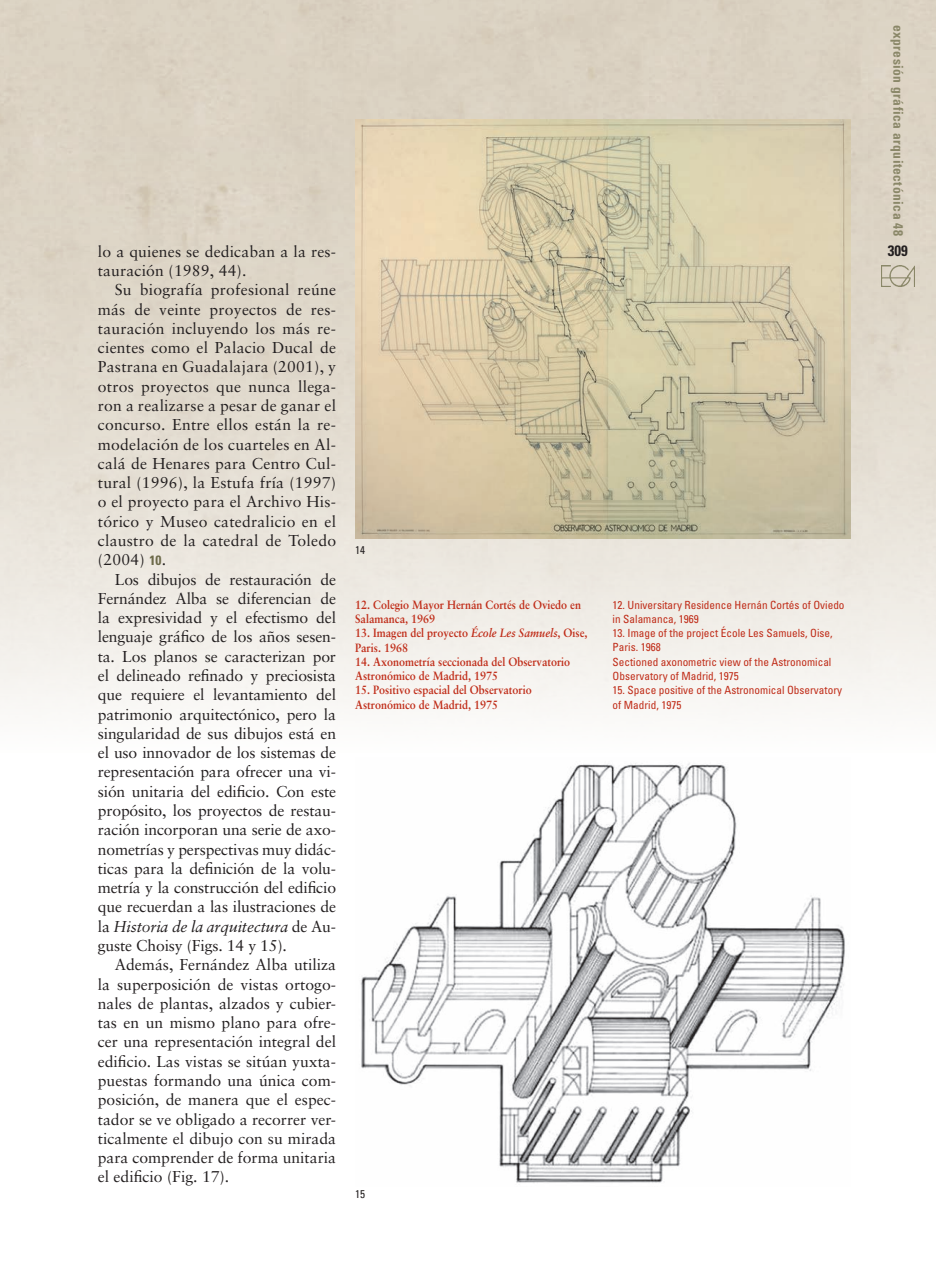
<style>
.page{position:relative;width:936px;height:1276px;background:#fff}
.page>*{position:absolute;margin:0;border:0;box-sizing:border-box;transform-origin:0 0}
.t1{font:15.75px/19.4px "Sabon";color:#231f20;text-align:justify}
.t2{font:700 condensed 15px "Univers";color:#231f20}
.t3{font:700 condensed 13.5px "Univers";letter-spacing:.035em;color:#8a8768}
.t4{font:700 12px/14.2px "Sabon";color:#c02d19;scale:.9 1}
.t5{font:condensed 11.25px/14.2px "Univers";color:#c02d19}
.PIES_DE_FOTO_INGLES{font:condensed 11.25px "Univers";color:#231f20}
.s1{font-family:"Univers";font-weight:700;font-stretch:condensed;font-size:13.5px;color:#6d6a4a}
.s2{font-style:italic}
</style>
<div class="page">
<img style="left:0;top:0;width:935px;height:712px">
<img style="left:880px;top:265px;width:34px;height:21px">
<img style="left:355px;top:119px;width:495px;height:419px">
<img style="left:361px;top:763px;width:484px;height:420px">
<p class="t1" style="left:98px;top:241px;width:240px">lo a quienes se dedicaban a la res&shy;tauración (1989, 44).</p>
<p class="t1" style="left:98px;top:280px;width:240px;text-indent:17px">Su biografía profesional reúne más de veinte proyectos de res&shy;tauración incluyendo los más re&shy;cientes como el Palacio Ducal de Pastrana en Guadalajara (2001), y otros proyectos que nunca llega&shy;ron a realizarse a pesar de ganar el concurso. Entre ellos están la re&shy;modelación de los cuarteles en Al&shy;calá de Henares para Centro Cul&shy;tural (1996), la Estufa fría (1997) o el proyecto para el Archivo His&shy;tórico y Museo catedralicio en el claustro de la catedral de Toledo (2004) <span class="s1">10</span>.</p>
<p class="t1" style="left:98px;top:569px;width:240px;text-indent:17px">Los dibujos de restauración de Fernández Alba se diferencian de la expresividad y el efectismo del lenguaje gráfico de los años sesen&shy;ta. Los planos se caracterizan por el delineado refinado y preciosista que requiere el levantamiento del patrimonio arquitectónico, pero la singularidad de sus dibujos está en el uso innovador de los sistemas de representación para ofrecer una vi&shy;sión unitaria del edificio. Con este propósito, los proyectos de restau&shy;ración incorporan una serie de axo&shy;nometrías y perspectivas muy didác&shy;ticas para la definición de la volu&shy;metría y la construcción del edificio que recuerdan a las ilustraciones de la <span class="s2">Historia de la arquitectura</span> de Au&shy;guste Choisy (Figs. 14 y 15).</p>
<p class="t1" style="left:98px;top:955px;width:240px;text-indent:17px">Además, Fernández Alba utiliza la superposición de vistas ortogo&shy;nales de plantas, alzados y cubier&shy;tas en un mismo plano para ofre&shy;cer una representación integral del edificio. Las vistas se sitúan yuxta&shy;puestas formando una única com&shy;posición, de manera que el espec&shy;tador se ve obligado a recorrer ver&shy;ticalmente el dibujo con su mirada para comprender de forma unitaria el edificio (Fig. 17).</p>
<p class="PIES_DE_FOTO_INGLES" style="left:355px;top:543px;width:11px">14</p>
<p class="t4" style="left:355px;top:597px;width:252px">12. Colegio Mayor Hernán Cortés de Oviedo en<br>Salamanca, 1969</p>
<p class="t4" style="left:355px;top:626px;width:260px">13. Imagen del proyecto <span class="s2">École Les Samuels</span>, Oise,<br>Paris. 1968</p>
<p class="t4" style="left:355px;top:654px;width:240px">14. Axonometría seccionada del Observatorio<br>Astronómico de Madrid, 1975</p>
<p class="t4" style="left:355px;top:683px;width:198px">15. Positivo espacial del Observatorio<br>Astronómico de Madrid, 1975</p>
<p class="PIES_DE_FOTO_INGLES" style="left:355px;top:1187px;width:11px">15</p>
<p class="t5" style="left:612px;top:597px;width:233px">12. Universitary Residence Hernán Cortés of Oviedo in Salamanca, 1969</p>
<p class="t5" style="left:612px;top:626px;width:221px">13. Image of the project École Les Samuels, Oise,<br>Paris. 1968</p>
<p class="t5" style="left:612px;top:654px;width:220px">Sectioned axonometric view of the Astronomical<br>Observatory of Madrid, 1975</p>
<p class="t5" style="left:612px;top:683px;width:231px">15. Space positive of the Astronomical Observatory of Madrid, 1975</p>
<p class="t3" style="left:906px;top:25px;width:213px;rotate:90deg">expresión gráfica arquitectónica 48</p>
<p class="t2" style="left:887px;top:242px;width:21px">309</p>
</div>
